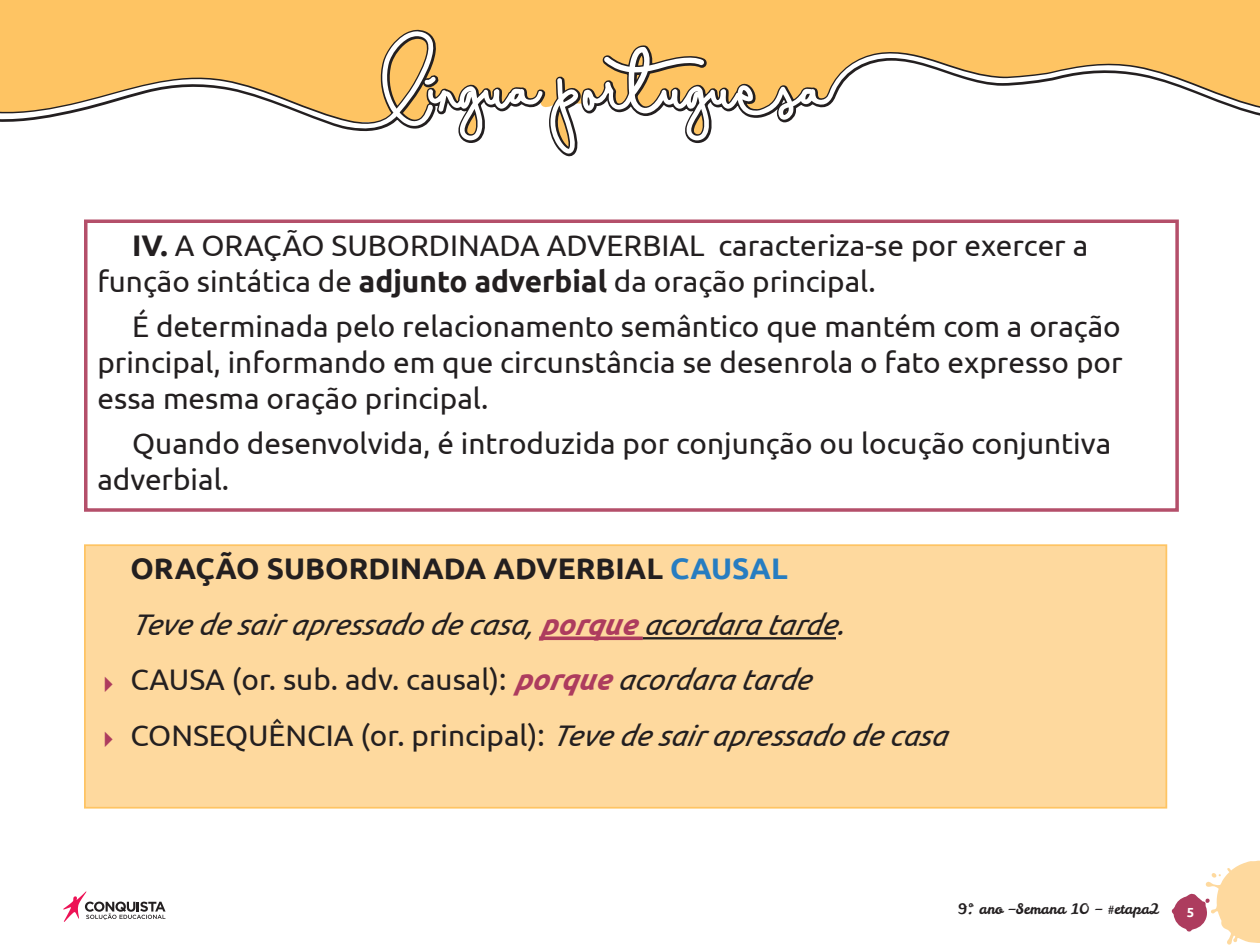
<style>
.page{position:relative;width:1260px;height:945px;background:#fff}
.page>*{position:absolute;margin:0;border:0;box-sizing:border-box;transform-origin:0 0}
._01_Texto_Geral{font:29.75px/35.7px "Ubuntu";color:#231f20}
._01_Texto_Geral-2{font:italic 29.75px "Ubuntu";letter-spacing:-.005em;color:#231f20}
._01_Texto_Geral-3{font:700 29.75px "Ubuntu";color:#231f20}
.t1{font:14.35px "Leckerli One";color:#231f20}
.t2{font:700 13.12px "Ubuntu";color:#fff}
.s1{font-weight:700}
.s2{color:#277dc1}
.s3{font-weight:700;color:#ad3c5e}
.s4{font-weight:700;font-style:italic;color:#ad3c5e}
.s5{font-style:italic}
</style>
<div class="page">
<svg style="left:1172px;top:861px;width:88px;height:84px"></svg>
<svg style="left:63px;top:891px;width:103px;height:31px"></svg>
<svg style="left:0;top:0;width:1260px;height:157px;background:#fdc970"></svg>
<svg style="left:0;top:31px;width:1260px;height:123px"></svg>
<div style="left:84px;top:220px;width:1095px;height:292px;border:4px solid #b44f6a"></div>
<div style="left:85px;top:545px;width:1081px;height:263px;background:#fed99e"></div>
<hr style="left:539px;top:637px;width:104px;height:3px;background:#ad3c5e">
<hr style="left:643px;top:637px;width:193px;height:2px;background:#231f20">
<div style="left:84px;top:544px;width:1083px;height:265px;border:2px solid #fec463"></div>
<p class="_01_Texto_Geral" style="left:97px;top:227px;width:992px;text-indent:35px"><span class="s1">IV.</span> A ORAÇÃO SUBORDINADA ADVERBIAL caracteriza-se por exercer a função sintática de <span class="s1">adjunto adverbial</span> da oração principal.</p>
<p class="_01_Texto_Geral" style="left:97px;top:308px;width:1027px;text-align:justify;text-indent:35px">É determinada pelo relacionamento semântico que mantém com a oração principal, informando em que circunstância se desenrola o fato expresso por essa mesma oração principal.</p>
<p class="_01_Texto_Geral" style="left:97px;top:425px;width:1015px;text-indent:35px">Quando desenvolvida, é introduzida por conjunção ou locução conjuntiva adverbial.</p>
<p class="_01_Texto_Geral-3" style="left:130px;top:550px;width:659px">ORAÇÃO SUBORDINADA ADVERBIAL <span class="s2">CAUSAL</span></p>
<p class="_01_Texto_Geral-2" style="left:130px;top:606px;width:720px">Teve de sair apressado de casa, <span class="s3">porque</span> acordara tarde.</p>
<p class="_01_Texto_Geral" style="left:130px;top:661px;width:687px">CAUSA (or. sub. adv. causal): <span class="s4">porque</span> <span class="s5">acordara tarde</span></p>
<p class="_01_Texto_Geral" style="left:130px;top:716px;width:823px">CONSEQUÊNCIA (or. principal): <span class="s5">Teve de sair apressado de casa</span></p>
<p class="t1" style="left:958px;top:899px;width:203px">9º. ano –Semana 10 – #etapa2</p>
<p class="t2" style="left:1187px;top:905px;width:9px">5</p>
</div>
